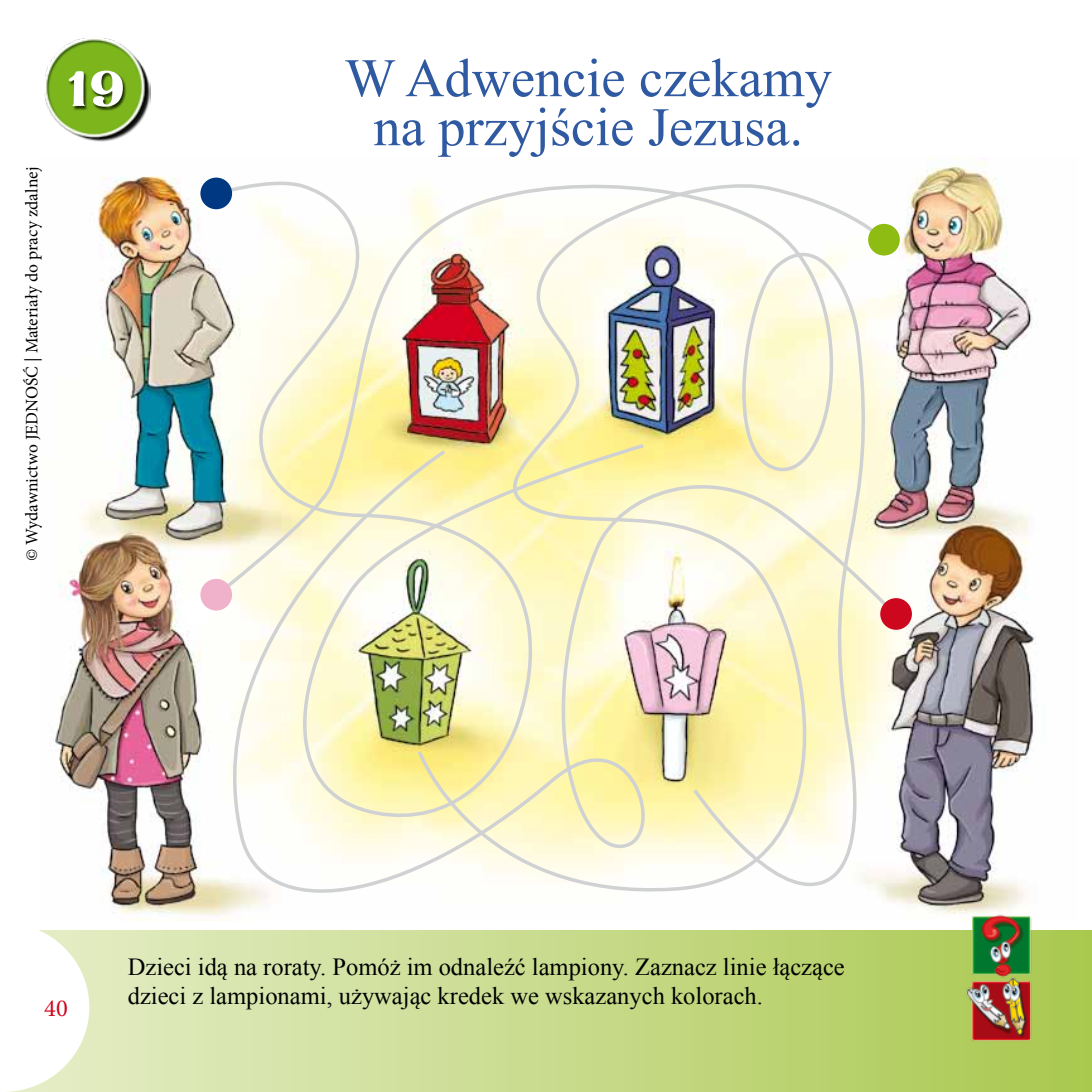
<style>
.page{position:relative;width:1092px;height:1092px;background:#fff}
.page>*{position:absolute;margin:0;border:0;box-sizing:border-box;transform-origin:0 0}
.t1{font:54.25px/49px "Times New Roman";color:#2f59a1;text-align:center}
.t2{font:50.75px "EFN Mellotron";color:#fff}
.t3{font:24.5px/29.4px "Times New Roman";color:#000}
.t4{font:24.5px "Minion Pro";color:#cd071e}
.t5{font:17.5px "Minion Pro";color:#000}
</style>
<div class="page">
<div style="left:0;top:929px;width:1091px;height:162px;background:linear-gradient(to right,#e7eecb,#aac84f)"></div>
<svg style="left:0;top:929px;width:89px;height:162px"></svg>
<img style="left:45px;top:38px;width:105px;height:103px">
<div style="left:69px;top:71px;width:58px;height:40px;background:#000;opacity:.75"></div>
<img style="left:53px;top:157px;width:983px;height:763px">
<svg style="left:186px;top:448px;width:715px;height:473px"></svg>
<svg style="left:182px;top:166px;width:704px;height:725px"></svg>
<img style="left:953px;top:990px;width:94px;height:65px">
<img style="left:953px;top:896px;width:94px;height:94px">
<div style="left:200px;top:177px;width:32px;height:32px;background:#003882;border-radius:50%"></div>
<div style="left:182px;top:594px;width:32px;height:32px;background:#fff;border-radius:50%"></div>
<div style="left:880px;top:598px;width:31px;height:31px;background:#cd071e;border-radius:50%"></div>
<div style="left:868px;top:224px;width:31px;height:31px;background:#8fbc13;border-radius:50%"></div>
<div style="left:200px;top:579px;width:32px;height:31px;background:#f0b1cb;border-radius:50%"></div>
<p class="t5" style="left:20px;top:561px;width:396px;rotate:-90deg">© Wydawnictwo JEDNOŚĆ | Materiały do pracy zdalnej</p>
<h2 class="t2" style="left:64px;top:54px;width:61px">19</h2>
<h1 class="t1" style="left:344px;top:53px;width:489px">W Adwencie czekamy na przyjście Jezusa.</h1>
<p class="t4" style="left:44px;top:991px;width:25px">40</p>
<p class="t3" style="left:128px;top:951px;width:718px">Dzieci idą na roraty. Pomóż im odnaleźć lampiony. Zaznacz linie łączące dzieci z lampionami, używając kredek we wskazanych kolorach.</p>
</div>
